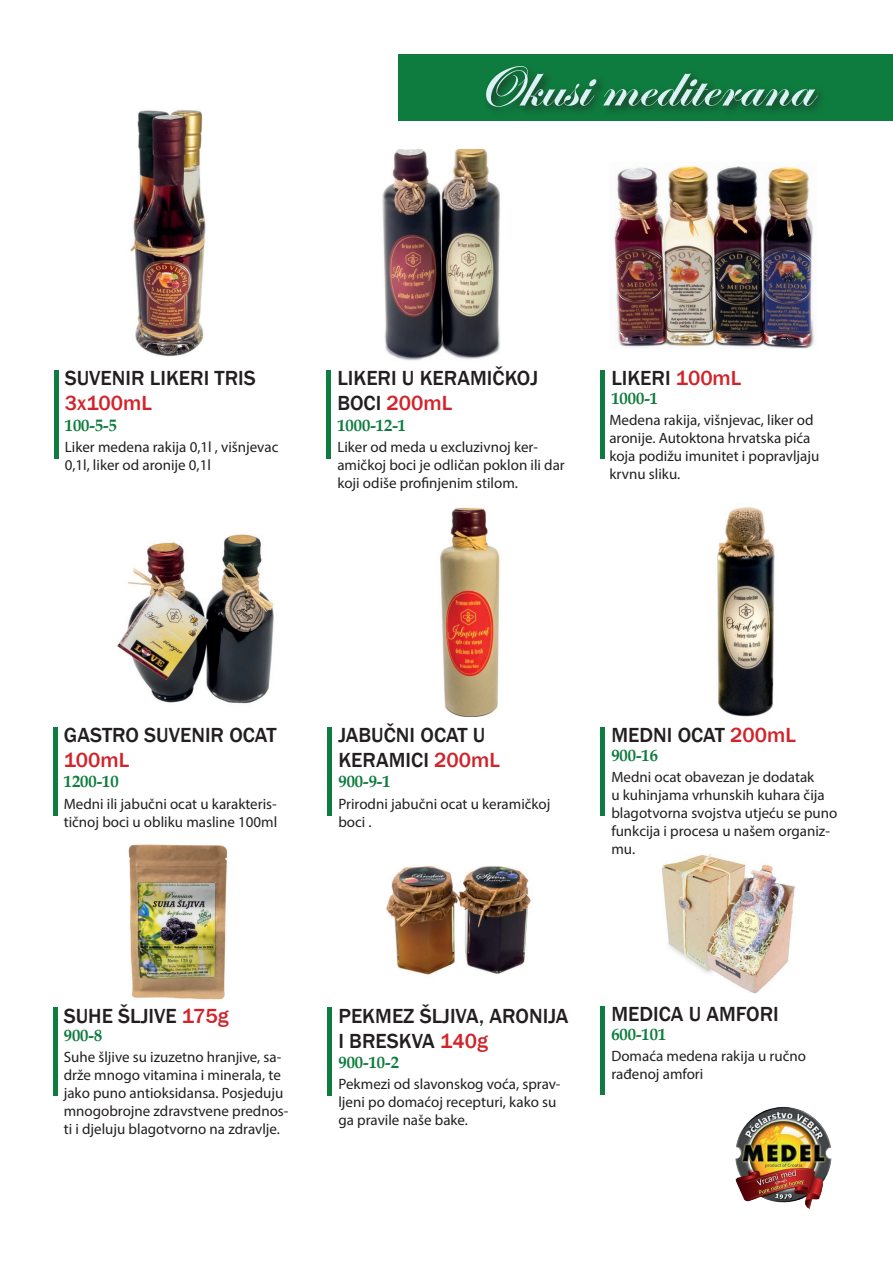
<style>
.page{position:relative;width:893px;height:1263px;background:#fff}
.page>*{position:absolute;margin:0;border:0;box-sizing:border-box;transform-origin:0 0}
.t1{font:700 60px "Edwardian Scr ITC";color:#dcf1f5}
.t2{font:500 21px/25.2px "Franklin Gothic";color:#231f20}
.t3{font:500 21px "Franklin Gothic";color:#d1232a}
.t4{font:700 16.5px "Book Antiqua";color:#0e7c3e}
.t5{font:15px/18px "Myriad Pro";color:#231f20}
.s1{color:#d1232a}
</style>
<div class="page">
<img style="left:735px;top:1106px;width:97px;height:103px">
<div style="left:398px;top:54px;width:495px;height:67px;background:#0e7c3e"></div>
<div style="left:482px;top:62px;width:347px;height:57px;background:#231f20;opacity:.75"></div>
<img style="left:382px;top:150px;width:118px;height:211px">
<img style="left:614px;top:166px;width:201px;height:183px">
<img style="left:661px;top:854px;width:134px;height:140px">
<img style="left:117px;top:534px;width:157px;height:170px">
<img style="left:386px;top:866px;width:145px;height:109px">
<img style="left:717px;top:507px;width:58px;height:210px">
<img style="left:130px;top:110px;width:76px;height:247px">
<img style="left:440px;top:507px;width:60px;height:210px">
<img style="left:128px;top:844px;width:100px;height:156px">
<hr style="left:54px;top:371px;width:4px;height:88px;background:#0e7c3e">
<hr style="left:327px;top:371px;width:4px;height:88px;background:#0e7c3e">
<div style="left:600px;top:371px;width:5px;height:88px;background:#0e7c3e"></div>
<hr style="left:53px;top:727px;width:4px;height:89px;background:#0e7c3e">
<hr style="left:328px;top:727px;width:4px;height:89px;background:#0e7c3e">
<div style="left:600px;top:727px;width:5px;height:89px;background:#0e7c3e"></div>
<hr style="left:53px;top:1008px;width:4px;height:88px;background:#0e7c3e">
<hr style="left:328px;top:1008px;width:4px;height:88px;background:#0e7c3e">
<div style="left:600px;top:1006px;width:5px;height:89px;background:#0e7c3e"></div>
<h1 class="t1" style="left:471px;top:55px;width:342px">Okusi mediterana</h1>
<h2 class="t2" style="left:65px;top:366px;width:192px">SUVENIR LIKERI TRIS</h2>
<h2 class="t3" style="left:65px;top:390px;width:89px">3x100mL</h2>
<p class="t5" style="left:65px;top:437px;width:215px">Liker medena rakija 0,1l , višnjevac<br>0,1l, liker od aronije 0,1l</p>
<p class="t4" style="left:65px;top:414px;width:54px">100-5-5</p>
<h2 class="t2" style="left:337px;top:366px;width:202px">LIKERI U KERAMIČKOJ<br>BOCI <span class="s1">200mL</span></h2>
<p class="t5" style="left:337px;top:437px;width:229px">Liker od meda u excluzivnoj ker&shy;amičkoj boci je odličan poklon ili dar koji odiše profinjenim stilom.</p>
<p class="t4" style="left:337px;top:414px;width:70px">1000-12-1</p>
<h2 class="t2" style="left:611px;top:366px;width:132px">LIKERI <span class="s1">100mL</span></h2>
<p class="t5" style="left:609px;top:411px;width:212px">Medena rakija, višnjevac, liker od aronije. Autoktona hrvatska pića koja podižu imunitet i popravljaju krvnu sliku.</p>
<p class="t4" style="left:611px;top:387px;width:48px">1000-1</p>
<h2 class="t2" style="left:64px;top:723px;width:214px">GASTRO SUVENIR OCAT</h2>
<h2 class="t3" style="left:64px;top:747px;width:67px">100mL</h2>
<p class="t5" style="left:64px;top:794px;width:215px">Medni ili jabučni ocat u karakteris&shy;tičnoj boci u obliku masline 100ml</p>
<p class="t4" style="left:64px;top:771px;width:56px">1200-10</p>
<h2 class="t2" style="left:338px;top:723px;width:163px">JABUČNI OCAT U<br>KERAMICI <span class="s1">200mL</span></h2>
<p class="t5" style="left:338px;top:794px;width:214px">Prirodni jabučni ocat u keramičkoj boci .</p>
<p class="t4" style="left:338px;top:771px;width:54px">900-9-1</p>
<h2 class="t2" style="left:611px;top:723px;width:186px">MEDNI OCAT <span class="s1">200mL</span></h2>
<p class="t5" style="left:611px;top:768px;width:228px">Medni ocat obavezan je dodatak<br>u kuhinjama vrhunskih kuhara čija blagotvorna svojstva utjeću se puno funkcija i procesa u našem organiz&shy;mu.</p>
<p class="t4" style="left:611px;top:744px;width:48px">900-16</p>
<h2 class="t2" style="left:64px;top:1003px;width:166px">SUHE ŠLJIVE <span class="s1">175g</span></h2>
<p class="t5" style="left:64px;top:1048px;width:226px">Suhe šljive su izuzetno hranjive, sa&shy;drže mnogo vitamina i minerala, te jako puno antioksidansa. Posjeduju mnogobrojne zdravstvene prednos&shy;ti i djeluju blagotvorno na zdravlje.</p>
<p class="t4" style="left:64px;top:1024px;width:40px">900-8</p>
<h2 class="t2" style="left:338px;top:1003px;width:232px">PEKMEZ ŠLJIVA, ARONIJA<br>I BRESKVA <span class="s1">140g</span></h2>
<p class="t5" style="left:338px;top:1075px;width:224px">Pekmezi od slavonskog voća, sprav&shy;ljeni po domaćoj recepturi, kako su ga pravile naše bake.</p>
<p class="t4" style="left:338px;top:1051px;width:62px">900-10-2</p>
<h2 class="t2" style="left:611px;top:1002px;width:169px">MEDICA U AMFORI</h2>
<p class="t5" style="left:611px;top:1047px;width:196px">Domaća medena rakija u ručno rađenoj amfori</p>
<p class="t4" style="left:611px;top:1023px;width:56px">600-101</p>
</div>
